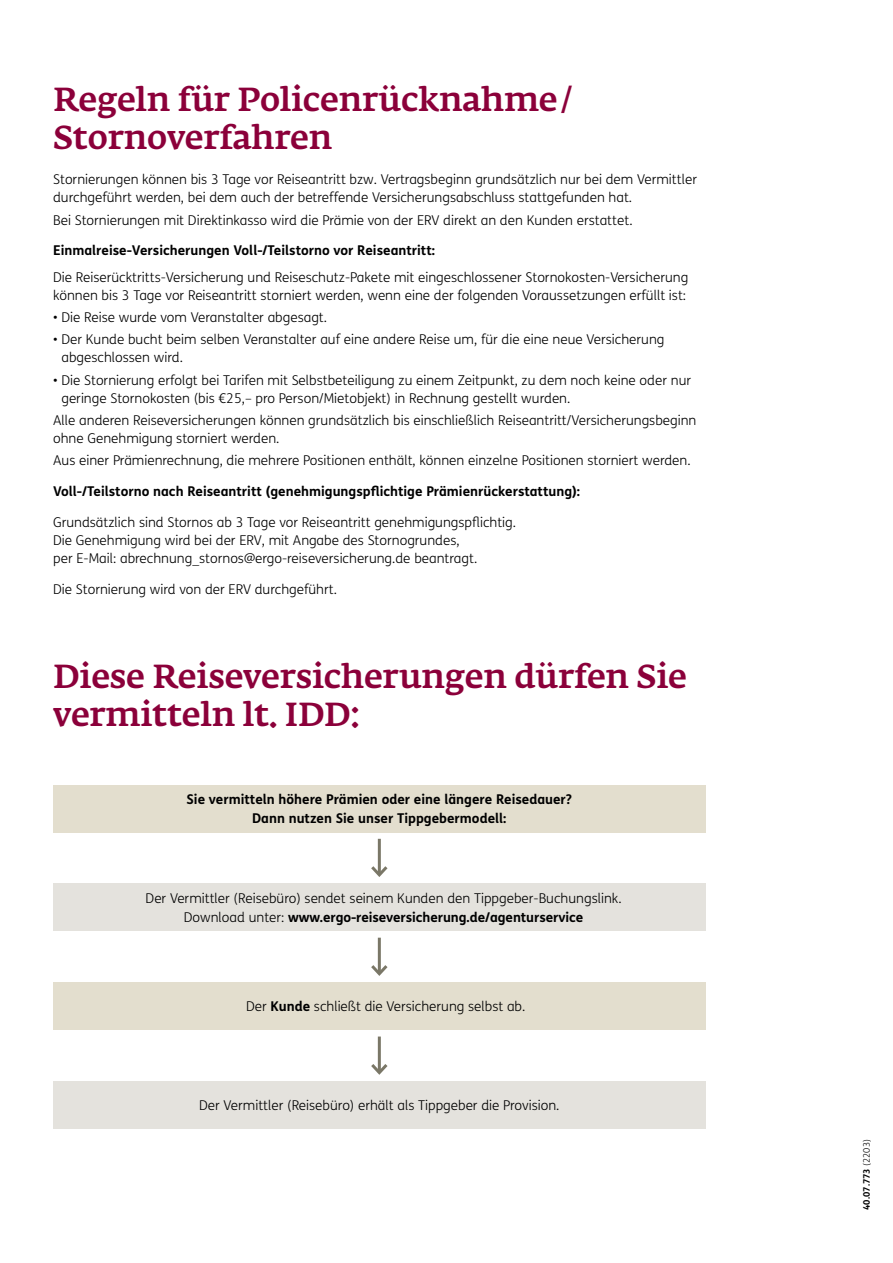
<style>
.page{position:relative;width:893px;height:1263px;background:#fff}
.page>*{position:absolute;margin:0;border:0;box-sizing:border-box;transform-origin:0 0}
.t1{font:500 33px/38.2px "Fedra Serif A Pro";letter-spacing:-.005em;color:#8b003a}
.t2{font:300 13.5px/18px "FS Me";color:#000}
.t3{font:700 13.5px/19.2px "FS Me";color:#000;text-align:center}
.t4{font:700 9px "FS Me";color:#000}
.s1{font-weight:700}
.s2{font-weight:300}
</style>
<div class="page">
<hr style="left:378px;top:839px;width:3px;height:36px;background:#7a7767">
<svg style="left:371px;top:863px;width:17px;height:14px"></svg>
<div style="left:53px;top:784px;width:652px;height:48px;background:#e3dece"></div>
<div style="left:53px;top:883px;width:652px;height:48px;background:#e4e2dd"></div>
<div style="left:53px;top:1081px;width:652px;height:48px;background:#e4e2dd"></div>
<div style="left:53px;top:982px;width:652px;height:48px;background:#e3dece"></div>
<hr style="left:378px;top:938px;width:3px;height:36px;background:#7a7767">
<svg style="left:371px;top:962px;width:17px;height:14px"></svg>
<hr style="left:378px;top:1036px;width:3px;height:36px;background:#7a7767">
<svg style="left:371px;top:1061px;width:17px;height:14px"></svg>
<h1 class="t1" style="left:53px;top:80px;width:520px">Regeln für Policenrücknahme/<br>Stornoverfahren</h1>
<p class="t2" style="left:53px;top:170px;width:645px">Stornierungen können bis 3 Tage vor Reiseantritt bzw. Vertragsbeginn grundsätzlich nur bei dem Vermittler durchgeführt werden, bei dem auch der betreffende Versicherungsabschluss stattgefunden hat.</p>
<p class="t2" style="left:53px;top:211px;width:581px">Bei Stornierungen mit Direktinkasso wird die Prämie von der ERV direkt an den Kunden erstattet.</p>
<p class="t3" style="left:53px;top:240px;width:383px">Einmalreise-Versicherungen Voll-/Teilstorno vor Reiseantritt:</p>
<p class="t2" style="left:53px;top:268px;width:637px">Die Reiserücktritts-Versicherung und Reiseschutz-Pakete mit eingeschlossener Stornokosten-Versicherung können bis 3 Tage vor Reiseantritt storniert werden, wenn eine der folgenden Voraussetzungen erfüllt ist:</p>
<p class="t2" style="left:53px;top:308px;width:275px">• Die Reise wurde vom Veranstalter abgesagt.</p>
<p class="t2" style="left:61px;top:330px;width:604px;text-indent:-8px">• Der Kunde bucht beim selben Veranstalter auf eine andere Reise um, für die eine neue Versicherung abgeschlossen wird.</p>
<p class="t2" style="left:61px;top:371px;width:631px;text-indent:-8px">• Die Stornierung erfolgt bei Tarifen mit Selbstbeteiligung zu einem Zeitpunkt, zu dem noch keine oder nur geringe Stornokosten (bis €25,– pro Person/Mietobjekt) in Rechnung gestellt wurden.</p>
<p class="t2" style="left:53px;top:411px;width:645px">Alle anderen Reiseversicherungen können grundsätzlich bis einschließlich Reiseantritt/Versicherungsbeginn ohne Genehmigung storniert werden.</p>
<p class="t2" style="left:53px;top:451px;width:639px">Aus einer Prämienrechnung, die mehrere Positionen enthält, können einzelne Positionen storniert werden.</p>
<p class="t3" style="left:53px;top:481px;width:528px">Voll-/Teilstorno nach Reiseantritt (genehmigungspflichtige Prämienrückerstattung):</p>
<p class="t2" style="left:53px;top:513px;width:464px">Grundsätzlich sind Stornos ab 3 Tage vor Reiseantritt genehmigungspflichtig.<br>Die Genehmigung wird bei der ERV, mit Angabe des Stornogrundes,<br>per E-Mail: abrechnung_stornos@ergo-reiseversicherung.de beantragt.</p>
<p class="t2" style="left:53px;top:579px;width:285px">Die Stornierung wird von der ERV durchgeführt.</p>
<h1 class="t1" style="left:53px;top:657px;width:635px">Diese Reiseversicherungen dürfen Sie vermitteln lt. IDD:</h1>
<p class="t3" style="left:186px;top:789px;width:387px">Sie vermitteln höhere Prämien oder eine längere Reisedauer?<br>Dann nutzen Sie unser Tippgebermodell:</p>
<p class="t2" style="left:146px;top:888px;width:477px;line-height:19.2px;text-align:center">Der Vermittler (Reisebüro) sendet seinem Kunden den Tippgeber-Buchungslink.<br>Download unter: <span class="s1">www.ergo-reiseversicherung.de/agenturservice</span></p>
<p class="t2" style="left:246px;top:997px;width:281px">Der <span class="s1">Kunde</span> schließt die Versicherung selbst ab.</p>
<p class="t2" style="left:199px;top:1096px;width:362px">Der Vermittler (Reisebüro) erhält als Tippgeber die Provision.</p>
<p class="t4" style="left:860px;top:1210px;width:72px;rotate:-90deg">40.07.773 <span class="s2">(2203)</span></p>
</div>
